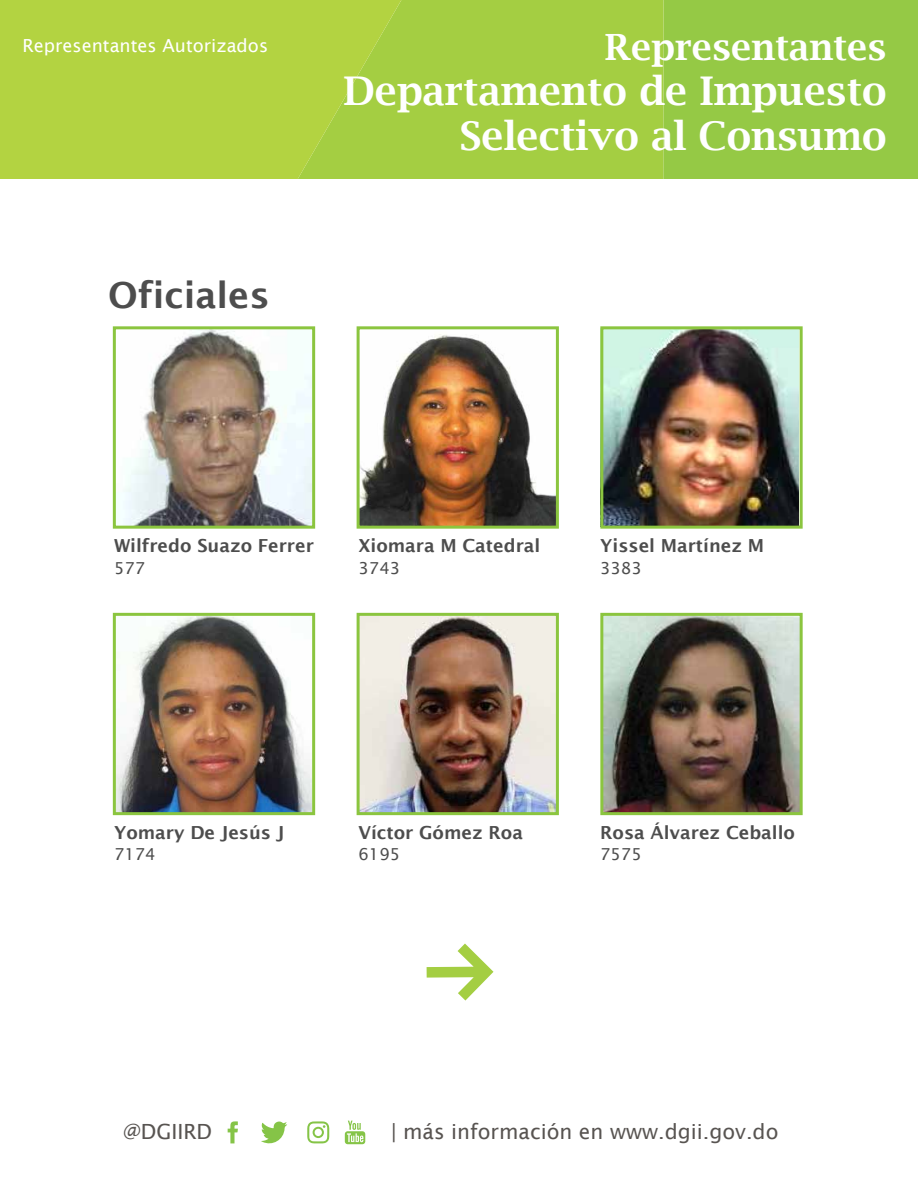
<style>
.page{position:relative;width:918px;height:1188px;background:#fff}
.page>*{position:absolute;margin:0;border:0;box-sizing:border-box;transform-origin:0 0}
.t1{font:600 39.6px/45px "Lucida Bright";color:#fff;text-align:right}
.t2{font:600 36.3px "Lucida Bright";color:#fff}
.t3{font:600 36px "Lucida Sans";color:#4d4d4d}
.t4{font:21px "Lucida Sans";color:#585451}
.t5{font:20.85px "Lucida Sans";color:#585451}
.t6{font:600 18px "Lucida Sans";color:#4d4d4d}
.t7{font:18px "Lucida Sans";color:#fff}
.t8{font:16.5px "Lucida Sans";color:#4d4d4d}
</style>
<div class="page">
<img style="left:604px;top:617px;width:195px;height:194px">
<img style="left:361px;top:617px;width:194px;height:194px">
<img style="left:117px;top:617px;width:194px;height:194px">
<img style="left:604px;top:330px;width:194px;height:195px">
<img style="left:361px;top:334px;width:194px;height:191px">
<img style="left:122px;top:330px;width:189px;height:195px">
<div style="left:113px;top:326px;width:202px;height:203px;border:3px solid #8bc53f"></div>
<div style="left:357px;top:326px;width:202px;height:203px;border:3px solid #8bc53f"></div>
<div style="left:600px;top:326px;width:203px;height:203px;border:3px solid #8bc53f"></div>
<div style="left:113px;top:613px;width:202px;height:202px;border:3px solid #8bc53f"></div>
<div style="left:357px;top:613px;width:202px;height:202px;border:3px solid #8bc53f"></div>
<div style="left:600px;top:613px;width:203px;height:202px;border:3px solid #8bc53f"></div>
<div style="left:664px;top:0;width:254px;height:178px;background:#95c945"></div>
<div style="left:511px;top:0;width:153px;height:178px;background:#a4ce42"></div>
<svg style="left:0;top:0;width:511px;height:178px;background:#add141"></svg>
<div style="left:0;top:0;width:365px;height:34px;background:#b3d341"></div>
<svg style="left:427px;top:944px;width:67px;height:57px"></svg>
<svg style="left:228px;top:1121px;width:10px;height:22px"></svg>
<svg style="left:261px;top:1121px;width:26px;height:23px"></svg>
<svg style="left:307px;top:1121px;width:22px;height:22px"></svg>
<svg style="left:345px;top:1121px;width:20px;height:23px"></svg>
<p class="t7" style="left:22px;top:36px;width:247px">Representantes Autorizados</p>
<h3 class="t3" style="left:108px;top:275px;width:163px">Oficiales</h3>
<h2 class="t2" style="left:605px;top:26px;width:283px">Representantes</h2>
<h1 class="t1" style="left:343px;top:68px;width:545px">Departamento de Impuesto<br>Selectivo al Consumo</h1>
<p class="t6" style="left:114px;top:536px;width:201px">Wilfredo Suazo Ferrer</p>
<p class="t8" style="left:114px;top:559px;width:33px">577</p>
<p class="t6" style="left:358px;top:536px;width:183px">Xiomara M Catedral</p>
<p class="t8" style="left:358px;top:559px;width:43px">3743</p>
<p class="t6" style="left:600px;top:536px;width:166px">Yissel Martínez M</p>
<p class="t8" style="left:600px;top:559px;width:43px">3383</p>
<p class="t6" style="left:114px;top:822px;width:172px">Yomary De Jesús J</p>
<p class="t8" style="left:114px;top:845px;width:43px">7174</p>
<p class="t6" style="left:358px;top:822px;width:166px">Víctor Gómez Roa</p>
<p class="t8" style="left:358px;top:845px;width:43px">6195</p>
<p class="t6" style="left:600px;top:822px;width:196px">Rosa Álvarez Ceballo</p>
<p class="t8" style="left:600px;top:845px;width:43px">7575</p>
<p class="t4" style="left:123px;top:1120px;width:91px">@DGIIRD</p>
<p class="t5" style="left:391px;top:1120px;width:389px">| más información en www.dgii.gov.do</p>
</div>
